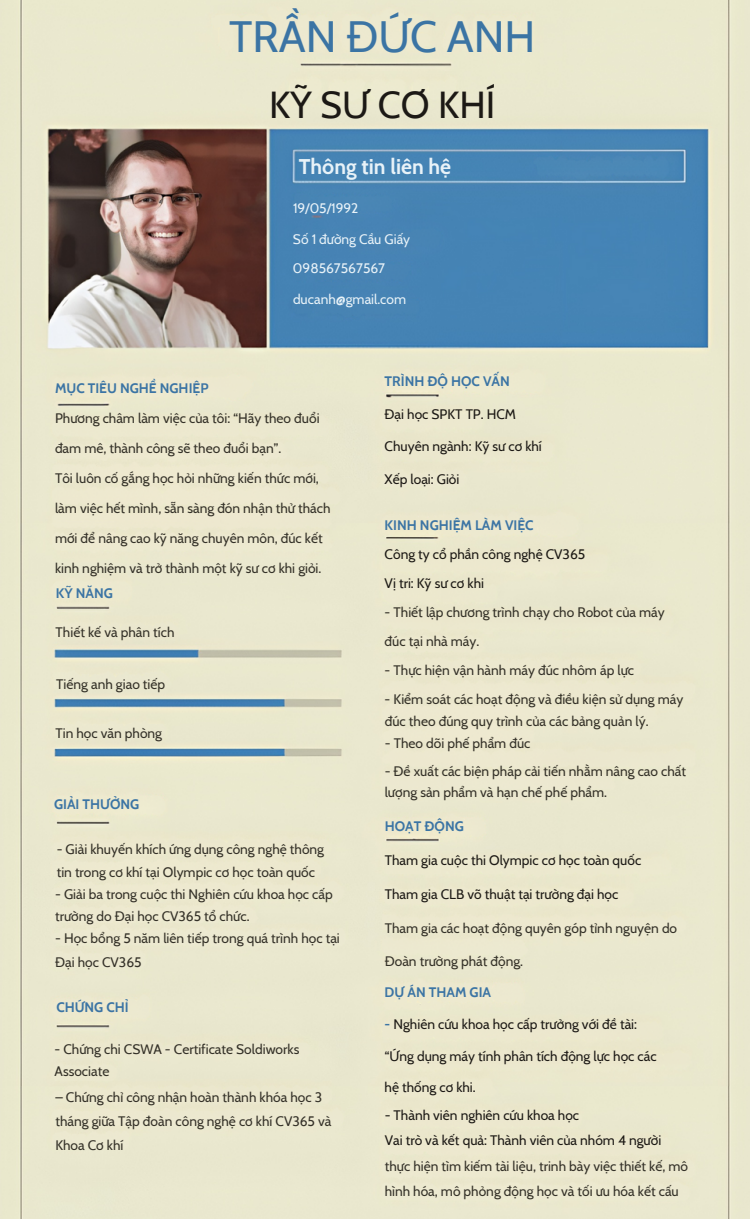
<style>
.page{position:relative;width:750px;height:1219px;background:#fff}
.page>*{position:absolute;margin:0;border:0;box-sizing:border-box;transform-origin:0 0}
.t1{font:43.75px "Cabin";color:#3b74a4}
.t2{font:37.5px "Cabin";color:#1c1915}
.t3{font:700 21.25px "Cabin";color:#e8f2f8}
.t4{font:13.75px "Cabin";color:#343128}
.t5{font:13.75px "Cabin";color:#1c1915}
.t6{font:700 13.75px "Cabin";color:#3b74a4}
.t7{font:13.75px "Cabin";color:#e8f2f8}
.s1{font-weight:700;color:#3b74a4}
</style>
<div class="page">
<img style="left:0;top:0;width:750px;height:1219px">
<p class="t1" style="left:229px;top:10px;width:308px">TRẦN ĐỨC ANH</p>
<p class="t2" style="left:269px;top:82px;width:228px">KỸ SƯ CƠ KHÍ</p>
<p class="t3" style="left:299px;top:153px;width:154px">Thông tin liên hệ</p>
<p class="t7" style="left:293px;top:200px;width:67px">19/05/1992</p>
<p class="t7" style="left:293px;top:231px;width:119px">Số 1 đường Cầu Giấy</p>
<p class="t7" style="left:293px;top:260px;width:94px">098567567567</p>
<p class="t7" style="left:293px;top:290px;width:115px">ducanh@gmail.com</p>
<p class="t6" style="left:55px;top:380px;width:155px">MỤC TIÊU NGHỀ NGHIỆP</p>
<p class="t4" style="left:55px;top:410px;width:266px">Phương châm làm việc của tôi: “Hãy theo đuổi</p>
<p class="t4" style="left:55px;top:440px;width:228px">đam mê, thành công sẽ theo đuổi bạn”.</p>
<p class="t4" style="left:55px;top:470px;width:265px">Tôi luôn cố gắng học hỏi những kiến thức mới,</p>
<p class="t4" style="left:55px;top:500px;width:277px">làm việc hết mình, sẵn sàng đón nhận thử thách</p>
<p class="t4" style="left:55px;top:530px;width:269px">mới để nâng cao kỹ năng chuyên môn, đúc kết</p>
<p class="t4" style="left:55px;top:560px;width:268px">kinh nghiệm và trở thành một kỹ sư cơ khi giỏi.</p>
<p class="t6" style="left:56px;top:584px;width:59px">KỸ NĂNG</p>
<p class="t4" style="left:56px;top:623px;width:120px">Thiết kế và phân tích</p>
<p class="t4" style="left:56px;top:675px;width:110px">Tiếng anh giao tiếp</p>
<p class="t4" style="left:56px;top:724px;width:108px">Tin học văn phòng</p>
<p class="t6" style="left:54px;top:795px;width:87px">GIẢI THƯỞNG</p>
<p class="t4" style="left:57px;top:841px;width:269px">- Giải khuyến khích ứng dụng công nghệ thông</p>
<p class="t4" style="left:57px;top:863px;width:260px">tin trong cơ khí tại Olympic cơ học toàn quốc</p>
<p class="t4" style="left:55px;top:885px;width:279px">- Giải ba trong cuộc thi Nghiên cứu khoa học cấp</p>
<p class="t4" style="left:55px;top:908px;width:196px">trường do Đại học CV365 tổ chức.</p>
<p class="t4" style="left:55px;top:930px;width:286px">- Học bổng 5 năm liên tiếp trong quá trình học tại</p>
<p class="t4" style="left:55px;top:953px;width:88px">Đại học CV365</p>
<p class="t6" style="left:56px;top:999px;width:74px">CHỨNG CHỈ</p>
<p class="t4" style="left:55px;top:1041px;width:246px">- Chứng chi CSWA - Certificate Soldiworks</p>
<p class="t4" style="left:55px;top:1062px;width:56px">Associate</p>
<p class="t4" style="left:55px;top:1088px;width:268px">– Chứng chỉ công nhận hoàn thành khóa học 3</p>
<p class="t4" style="left:55px;top:1112px;width:278px">tháng giữa Tập đoàn công nghệ cơ khí CV365 và</p>
<p class="t4" style="left:55px;top:1137px;width:70px">Khoa Cơ khí</p>
<p class="t6" style="left:385px;top:372px;width:127px">TRÌNH ĐỘ HỌC VẤN</p>
<p class="t5" style="left:385px;top:405px;width:133px">Đại học SPKT TP. HCM</p>
<p class="t5" style="left:385px;top:438px;width:159px">Chuyên ngành: Kỹ sư cơ khí</p>
<p class="t5" style="left:385px;top:471px;width:76px">Xếp loại: Giỏi</p>
<p class="t6" style="left:385px;top:517px;width:150px">KINH NGHIỆM LÀM VIỆC</p>
<p class="t5" style="left:385px;top:546px;width:202px">Công ty cổ phần công nghệ CV365</p>
<p class="t5" style="left:385px;top:575px;width:101px">Vị tri: Kỹ sư cơ khi</p>
<p class="t4" style="left:385px;top:604px;width:282px">- Thiết lập chương trình chạy cho Robot của máy</p>
<p class="t4" style="left:385px;top:633px;width:96px">đúc tại nhà máy.</p>
<p class="t4" style="left:385px;top:662px;width:251px">- Thực hiện vận hành máy đúc nhôm áp lực</p>
<p class="t4" style="left:385px;top:691px;width:300px">- Kiểm soát các hoạt động và điều kiện sử dụng máy</p>
<p class="t4" style="left:385px;top:713px;width:265px">đúc theo đúng quy trình của các bảng quản lý.</p>
<p class="t4" style="left:385px;top:734px;width:147px">- Theo dõi phế phẩm đúc</p>
<p class="t4" style="left:385px;top:762px;width:303px">- Đề xuất các biện pháp cải tiến nhằm nâng cao chất</p>
<p class="t4" style="left:385px;top:784px;width:224px">lượng sản phẩm và hạn chế phế phẩm.</p>
<p class="t6" style="left:385px;top:818px;width:81px">HOẠT ĐỘNG</p>
<p class="t5" style="left:385px;top:852px;width:258px">Tham gia cuộc thi Olympic cơ học toàn quốc</p>
<p class="t5" style="left:385px;top:885px;width:235px">Tham gia CLB võ thuật tại trường đại học</p>
<p class="t4" style="left:385px;top:919px;width:294px">Tham gia các hoạt động quyên góp tỉnh nguyện do</p>
<p class="t4" style="left:385px;top:953px;width:140px">Đoàn trường phát động.</p>
<p class="t6" style="left:385px;top:983px;width:108px">DỰ ÁN THAM GIA</p>
<p class="t5" style="left:385px;top:1015px;width:254px"><span class="s1">-</span> Nghiên cứu khoa học cấp trưởng với đề tài:</p>
<p class="t5" style="left:385px;top:1047px;width:274px">“Ứng dụng máy tính phân tích động lực học các</p>
<p class="t5" style="left:385px;top:1079px;width:93px">hệ thống cơ khi.</p>
<p class="t5" style="left:385px;top:1106px;width:196px">- Thành viên nghiên cứu khoa học</p>
<p class="t5" style="left:385px;top:1132px;width:278px">Vai trò và kết quả: Thành viên của nhóm 4 người</p>
<p class="t4" style="left:385px;top:1157px;width:305px">thực hiện tìm kiếm tài liệu, trinh bày việc thiết kế, mô</p>
<p class="t4" style="left:385px;top:1182px;width:296px">hình hóa, mô phỏng động học và tối ưu hóa kết cấu</p>
</div>
